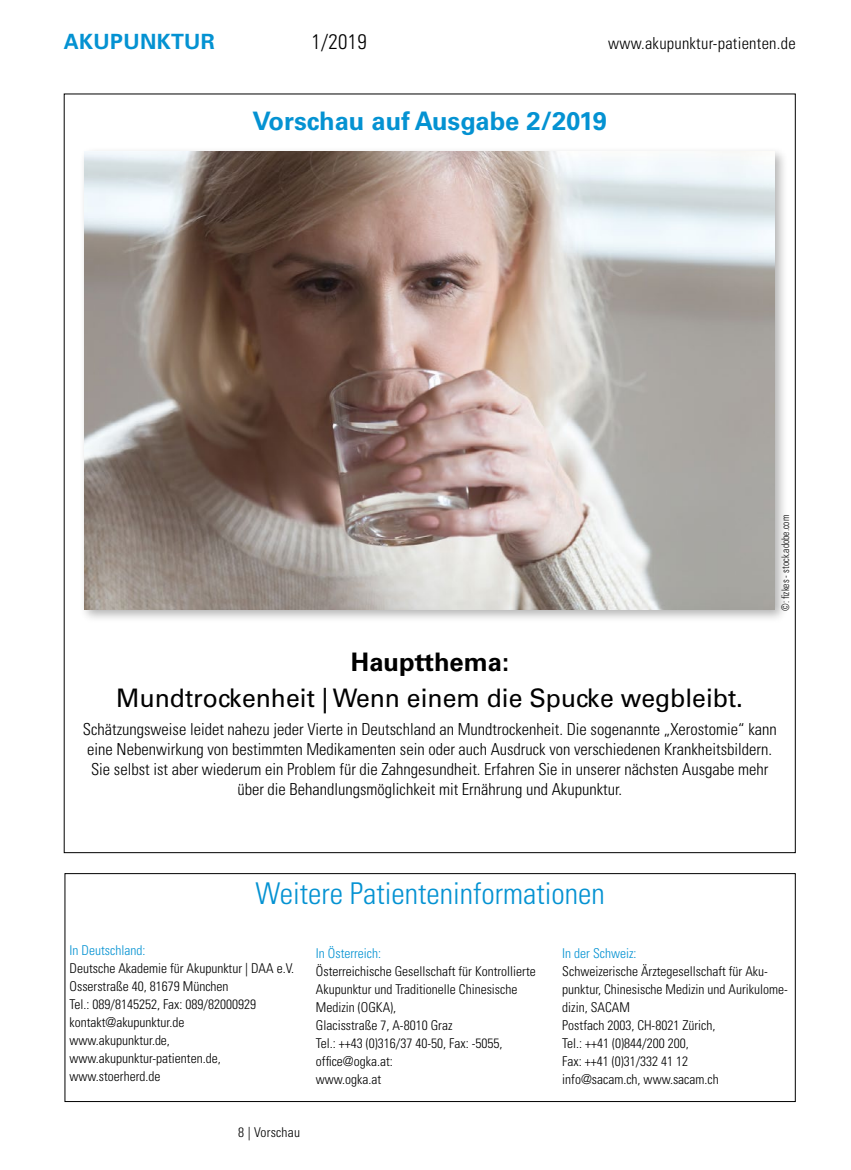
<style>
.page{position:relative;width:851px;height:1170px;background:#fff}
.page>*{position:absolute;margin:0;border:0;box-sizing:border-box;transform-origin:0 0}
.t1{font:300 condensed 30px "Univers LT Std";color:#0492d2}
.t2{font:25.5px "Univers LT Std";color:#000}
.t3{font:700 25.5px "Univers LT Std";color:#0492d2}
.t4{font:700 25.5px "Univers LT Std";color:#000}
.t5{font:700 21px "Univers LT Std";letter-spacing:.015em;color:#0492d2}
.t6{font:300 condensed 21px "Univers LT Std";color:#000}
.t7{font:300 condensed 16.5px/19.8px "Univers LT Std";color:#000;text-align:center}
.t8{font:300 condensed 13.5px/18px "Univers LT Std";color:#000}
.t9{font:300 condensed 13.5px "Univers LT Std";color:#0492d2}
.t10{font:300 condensed 10.5px "Univers LT Std";color:#000;scale:.91 1}
</style>
<div class="page">
<div style="left:65px;top:873px;width:730px;height:228px;border:1px solid #000"></div>
<div style="left:79px;top:146px;width:709px;height:477px;background:#000;opacity:.3"></div>
<img style="left:84px;top:151px;width:690px;height:458px">
<h3 class="t5" style="left:64px;top:30px;width:153px">AKUPUNKTUR</h3>
<h3 class="t6" style="left:311px;top:29px;width:57px">1/2019</h3>
<p class="t7" style="left:608px;top:34px;width:189px">www.akupunktur-patienten.de</p>
<h2 class="t3" style="left:252px;top:106px;width:356px">Vorschau auf Ausgabe 2/2019</h2>
<p class="t10" style="left:779px;top:610px;width:107px;rotate:-90deg">©: fizkes - stock.adobe.com</p>
<h2 class="t4" style="left:351px;top:647px;width:160px">Hauptthema:</h2>
<h2 class="t2" style="left:116px;top:682px;width:628px">Mundtrockenheit | Wenn einem die Spucke wegbleibt.</h2>
<p class="t7" style="left:83px;top:719px;width:695px">Schätzungsweise leidet nahezu jeder Vierte in Deutschland an Mundtrockenheit. Die sogenannte „Xerostomie“ kann eine Nebenwirkung von bestimmten Medikamenten sein oder auch Ausdruck von verschiedenen Krankheitsbildern.<br>Sie selbst ist aber wiederum ein Problem für die Zahngesundheit. Erfahren Sie in unserer nächsten Ausgabe mehr über die Behandlungsmöglichkeit mit Ernährung und Akupunktur.</p>
<h1 class="t1" style="left:255px;top:875px;width:351px">Weitere Patienteninformationen</h1>
<p class="t9" style="left:70px;top:942px;width:77px">In Deutschland:</p>
<p class="t8" style="left:70px;top:959px;width:226px">Deutsche Akademie für Akupunktur | DAA e.V.<br>Osserstraße 40, 81679 München<br>Tel.: 089/8145252, Fax: 089/82000929 kontakt@akupunktur.de<br>www.akupunktur.de, www.akupunktur-patienten.de, www.stoerherd.de</p>
<p class="t8" style="left:238px;top:1123px;width:63px">8 | Vorschau</p>
<p class="t9" style="left:316px;top:945px;width:67px">In Österreich:</p>
<p class="t8" style="left:316px;top:962px;width:221px">Österreichische Gesellschaft für Kontrollierte<br>Akupunktur und Traditionelle Chinesische<br>Medizin (OGKA),<br>Glacisstraße 7, A-8010 Graz<br>Tel.: ++43 (0)316/37 40-50, Fax: -5055, office@ogka.at:<br>www.ogka.at</p>
<p class="t9" style="left:562px;top:945px;width:76px">In der Schweiz:</p>
<p class="t8" style="left:562px;top:962px;width:227px">Schweizerische Ärztegesellschaft für Aku&shy;punktur, Chinesische Medizin und Aurikulome&shy;dizin, SACAM<br>Postfach 2003, CH-8021 Zürich,<br>Tel.: ++41 (0)844/200 200,<br>Fax: ++41 (0)31/332 41 12<br>info@sacam.ch, www.sacam.ch</p>
</div>
